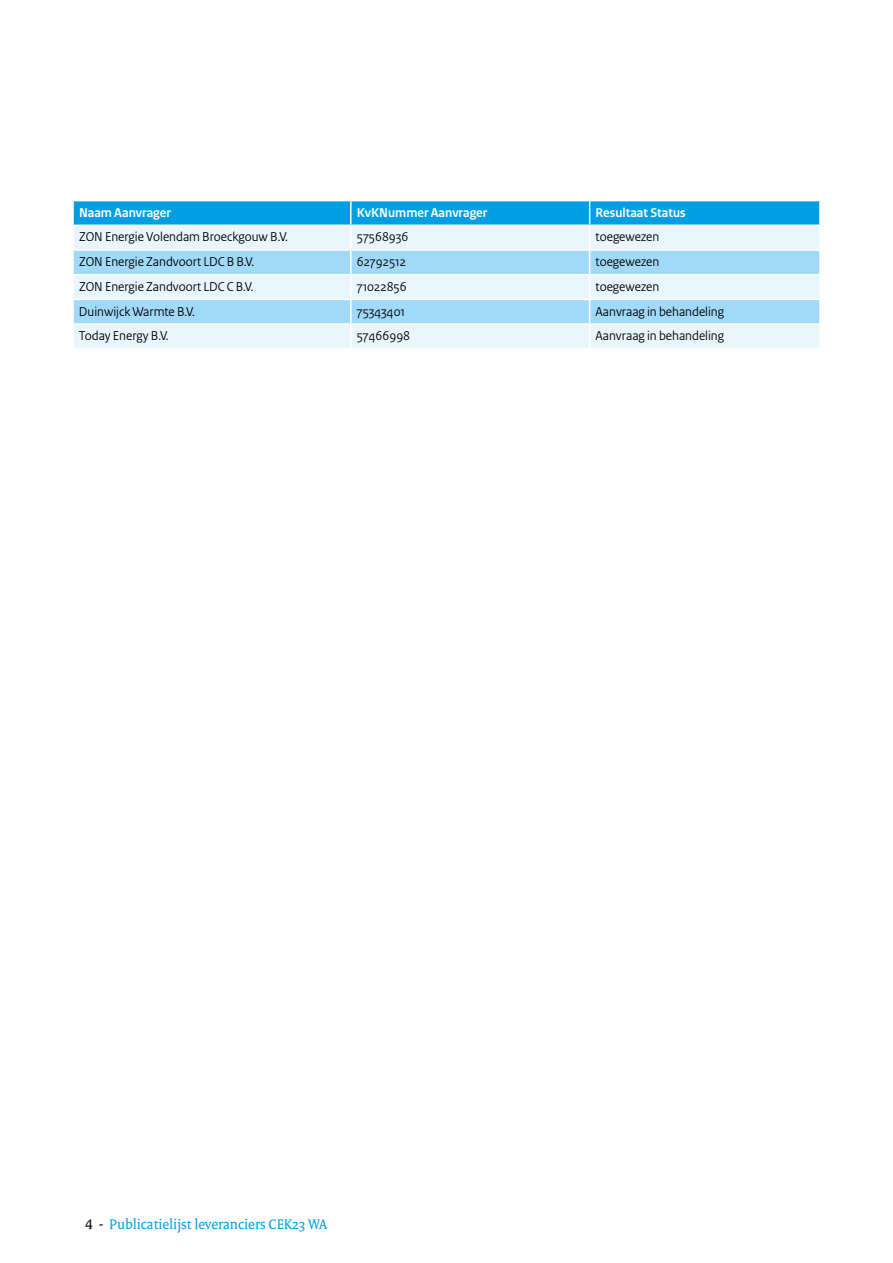
<style>
.page{position:relative;width:893px;height:1263px;background:#fff}
.page>*{position:absolute;margin:0;border:0;box-sizing:border-box;transform-origin:0 0}
.t1{font:15px "Rijksoverheid Serif";color:#009fe3}
.t2{font:13.5px "Rijksoverheid Sans Heading";color:#000}
.t3{font:700 13.5px "Rijksoverheid Sans Heading";color:#fff}
.s1{color:#000}
</style>
<div class="page">
<svg style="left:73px;top:201px;width:747px;height:147px;background:#afe0f7"></svg>
<hr style="left:819px;top:226px;width:2px;height:23px;background:#fff">
<hr style="left:819px;top:251px;width:2px;height:23px;background:#fff">
<hr style="left:819px;top:275px;width:2px;height:24px;background:#fff">
<hr style="left:819px;top:300px;width:2px;height:23px;background:#fff">
<hr style="left:819px;top:325px;width:2px;height:23px;background:#fff">
<p class="t3" style="left:79px;top:205px;width:93px">Naam Aanvrager</p>
<p class="t3" style="left:357px;top:205px;width:132px">KvKNummer Aanvrager</p>
<p class="t3" style="left:596px;top:205px;width:92px">Resultaat Status</p>
<p class="t2" style="left:79px;top:229px;width:211px">ZON Energie Volendam Broeckgouw B.V.</p>
<p class="t2" style="left:357px;top:229px;width:53px">57568936</p>
<p class="t2" style="left:596px;top:229px;width:65px">toegewezen</p>
<p class="t2" style="left:79px;top:254px;width:177px">ZON Energie Zandvoort LDC B B.V.</p>
<p class="t2" style="left:357px;top:254px;width:51px">62792512</p>
<p class="t2" style="left:596px;top:254px;width:65px">toegewezen</p>
<p class="t2" style="left:79px;top:279px;width:176px">ZON Energie Zandvoort LDC C B.V.</p>
<p class="t2" style="left:357px;top:279px;width:51px">71022856</p>
<p class="t2" style="left:596px;top:279px;width:65px">toegewezen</p>
<p class="t2" style="left:79px;top:303px;width:117px">Duinwijck Warmte B.V.</p>
<p class="t2" style="left:357px;top:303px;width:50px">75343401</p>
<p class="t2" style="left:596px;top:303px;width:130px">Aanvraag in behandeling</p>
<p class="t2" style="left:79px;top:328px;width:91px">Today Energy B.V.</p>
<p class="t2" style="left:357px;top:328px;width:55px">57466998</p>
<p class="t2" style="left:596px;top:328px;width:130px">Aanvraag in behandeling</p>
<p class="t1" style="left:85px;top:1215px;width:244px"><span class="s1">4 -</span> Publicatielijst leveranciers CEK23 WA</p>
</div>
